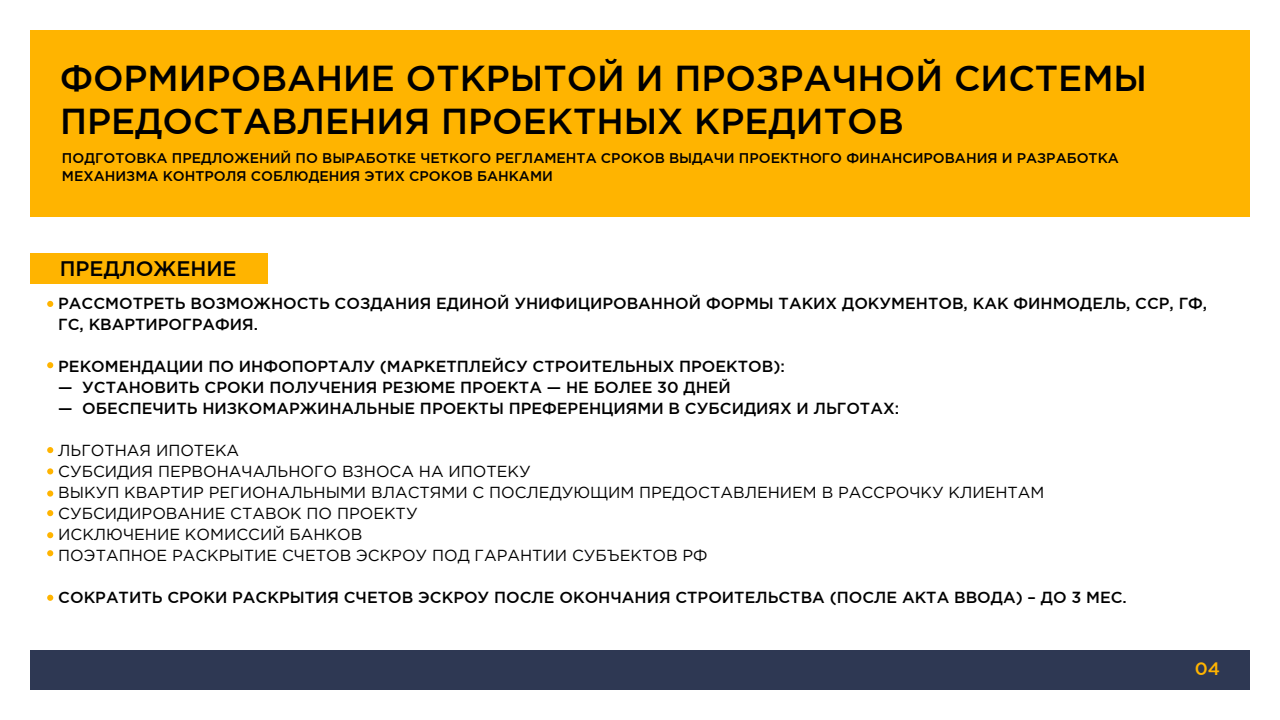
<style>
.page{position:relative;width:1280px;height:720px;background:#fff}
.page>*{position:absolute;margin:0;border:0;box-sizing:border-box;transform-origin:0 0}
.t1{font:500 36px/43.2px "Gotham Pro";color:#000}
.t2{font:500 21px "Gotham Pro";color:#000}
.t3{font:500 18px "Gotham Pro";color:#ffb400}
.t4{font:500 16px/21px "Gotham Pro";color:#000}
.t5{font:16px/21px "Gotham Pro";color:#000}
.t6{font:500 14px/18px "Gotham Pro";color:#000}
</style>
<div class="page">
<div style="left:30px;top:30px;width:1220px;height:186px;background:#ffb400"></div>
<svg style="left:47px;top:301px;width:6px;height:6px"></svg>
<svg style="left:47px;top:362px;width:6px;height:6px"></svg>
<svg style="left:47px;top:447px;width:6px;height:6px"></svg>
<svg style="left:47px;top:468px;width:6px;height:6px"></svg>
<div style="left:47px;top:490px;width:6px;height:7px;background:#ffb400;border-radius:50%"></div>
<svg style="left:47px;top:510px;width:6px;height:6px"></svg>
<svg style="left:47px;top:532px;width:6px;height:6px"></svg>
<svg style="left:47px;top:550px;width:6px;height:6px"></svg>
<svg style="left:47px;top:595px;width:6px;height:6px"></svg>
<div style="left:30px;top:253px;width:237px;height:31px;background:#ffb400"></div>
<div style="left:30px;top:650px;width:1220px;height:40px;background:#2e3853"></div>
<h1 class="t1" style="left:60px;top:55px;width:1089px">ФОРМИРОВАНИЕ ОТКРЫТОЙ И ПРОЗРАЧНОЙ СИСТЕМЫ<br>ПРЕДОСТАВЛЕНИЯ ПРОЕКТНЫХ КРЕДИТОВ</h1>
<p class="t6" style="left:62px;top:149px;width:1058px">ПОДГОТОВКА ПРЕДЛОЖЕНИЙ ПО ВЫРАБОТКЕ ЧЕТКОГО РЕГЛАМЕНТА СРОКОВ ВЫДАЧИ ПРОЕКТНОГО ФИНАНСИРОВАНИЯ И РАЗРАБОТКА<br>МЕХАНИЗМА КОНТРОЛЯ СОБЛЮДЕНИЯ ЭТИХ СРОКОВ БАНКАМИ</p>
<h2 class="t2" style="left:60px;top:256px;width:178px">ПРЕДЛОЖЕНИЕ</h2>
<p class="t4" style="left:58px;top:292px;width:1151px">РАССМОТРЕТЬ ВОЗМОЖНОСТЬ СОЗДАНИЯ ЕДИНОЙ УНИФИЦИРОВАННОЙ ФОРМЫ ТАКИХ ДОКУМЕНТОВ, КАК ФИНМОДЕЛЬ, ССР, ГФ,<br>ГС, КВАРТИРОГРАФИЯ.</p>
<p class="t4" style="left:58px;top:355px;width:728px">РЕКОМЕНДАЦИИ ПО ИНФОПОРТАЛУ (МАРКЕТПЛЕЙСУ СТРОИТЕЛЬНЫХ ПРОЕКТОВ):</p>
<p class="t4" style="left:58px;top:376px;width:674px">— УСТАНОВИТЬ СРОКИ ПОЛУЧЕНИЯ РЕЗЮМЕ ПРОЕКТА — НЕ БОЛЕЕ 30 ДНЕЙ</p>
<p class="t4" style="left:58px;top:397px;width:842px">— ОБЕСПЕЧИТЬ НИЗКОМАРЖИНАЛЬНЫЕ ПРОЕКТЫ ПРЕФЕРЕНЦИЯМИ В СУБСИДИЯХ И ЛЬГОТАХ:</p>
<p class="t5" style="left:58px;top:440px;width:988px">ЛЬГОТНАЯ ИПОТЕКА<br>СУБСИДИЯ ПЕРВОНАЧАЛЬНОГО ВЗНОСА НА ИПОТЕКУ<br>ВЫКУП КВАРТИР РЕГИОНАЛЬНЫМИ ВЛАСТЯМИ С ПОСЛЕДУЮЩИМ ПРЕДОСТАВЛЕНИЕМ В РАССРОЧКУ КЛИЕНТАМ СУБСИДИРОВАНИЕ СТАВОК ПО ПРОЕКТУ<br>ИСКЛЮЧЕНИЕ КОМИССИЙ БАНКОВ<br>ПОЭТАПНОЕ РАСКРЫТИЕ СЧЕТОВ ЭСКРОУ ПОД ГАРАНТИИ СУБЪЕКТОВ РФ</p>
<p class="t4" style="left:58px;top:586px;width:1070px">СОКРАТИТЬ СРОКИ РАСКРЫТИЯ СЧЕТОВ ЭСКРОУ ПОСЛЕ ОКОНЧАНИЯ СТРОИТЕЛЬСТВА (ПОСЛЕ АКТА ВВОДА) – ДО 3 МЕС.</p>
<p class="t3" style="left:1195px;top:658px;width:27px">04</p>
</div>
